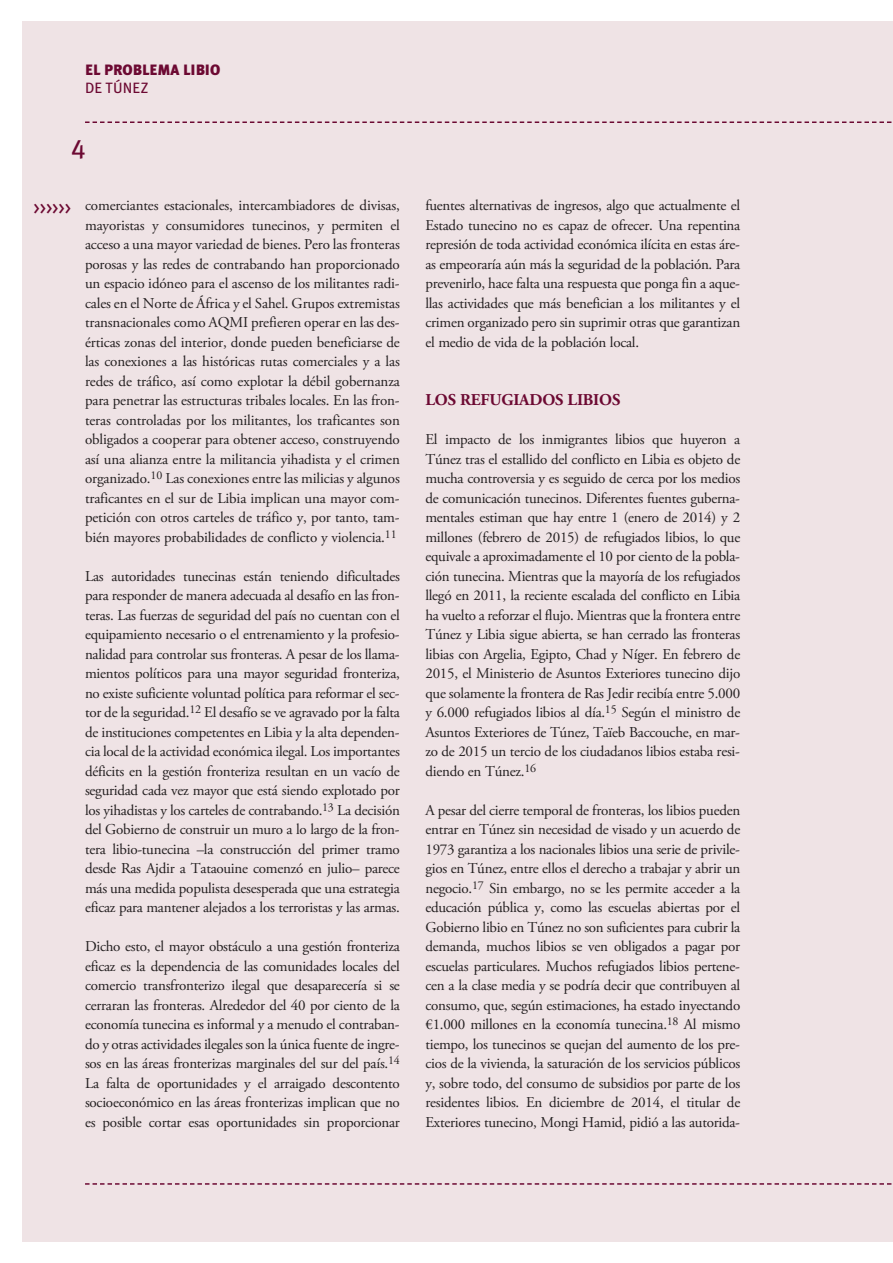
<style>
.page{position:relative;width:893px;height:1263px;background:#fff}
.page>*{position:absolute;margin:0;border:0;box-sizing:border-box;transform-origin:0 0}
.t1{font:27px "Meta Plus Book Caps";color:#6c0932}
.t2{font:18px "Meta Plus Book Caps";color:#6c0932}
.t3{font:700 16.5px "Adobe Garamond Pro";letter-spacing:-.01em;color:#6c0932}
.t4{font:15px/19.5px "Adobe Garamond Pro";letter-spacing:-.015em;color:#231f20;text-align:justify}
.t5{font:900 15px "Meta Plus";color:#6c0932}
.t6{font:15px "Meta Plus";color:#6c0932}
</style>
<div class="page">
<div style="left:22px;top:22px;width:871px;height:1220px;background:#efe3e5"></div>
<svg style="left:85px;top:121px;width:807px;height:2px"></svg>
<svg style="left:85px;top:1183px;width:807px;height:2px"></svg>
<p class="t5" style="left:85px;top:63px;width:137px">EL PROBLEMA LIBIO</p>
<p class="t6" style="left:85px;top:82px;width:65px">DE TÚNEZ</p>
<h1 class="t1" style="left:71px;top:133px;width:16px">4</h1>
<p class="t2" style="left:34px;top:197px;width:39px">&gt;&gt;&gt;&gt;&gt;&gt;</p>
<p class="t4" style="left:85px;top:197px;width:316px">comerciantes estacionales, intercambiadores de divisas, mayoristas y consumidores tunecinos, y permiten el acceso a una mayor variedad de bienes. Pero las fronteras porosas y las redes de contrabando han proporcionado un espacio idóneo para el ascenso de los militantes radi&shy;cales en el Norte de África y el Sahel. Grupos extremistas transnacionales como AQMI prefieren operar en las des&shy;érticas zonas del interior, donde pueden beneficiarse de las conexiones a las históricas rutas comerciales y a las redes de tráfico, así como explotar la débil gobernanza para penetrar las estructuras tribales locales. En las fron&shy;teras controladas por los militantes, los traficantes son obligados a cooperar para obtener acceso, construyendo así una alianza entre la militancia yihadista y el crimen organizado.<sup>10</sup> Las conexiones entre las milicias y algunos traficantes en el sur de Libia implican una mayor com&shy;petición con otros carteles de tráfico y, por tanto, tam&shy;bién mayores probabilidades de conflicto y violencia.<sup>11</sup></p>
<p class="t4" style="left:85px;top:567px;width:316px">Las autoridades tunecinas están teniendo dificultades para responder de manera adecuada al desafío en las fron&shy;teras. Las fuerzas de seguridad del país no cuentan con el equipamiento necesario o el entrenamiento y la profesio&shy;nalidad para controlar sus fronteras. A pesar de los llama&shy;mientos políticos para una mayor seguridad fronteriza, no existe suficiente voluntad política para reformar el sec&shy;tor de la seguridad.<sup>12</sup> El desafío se ve agravado por la falta de instituciones competentes en Libia y la alta dependen&shy;cia local de la actividad económica ilegal. Los importantes déficits en la gestión fronteriza resultan en un vacío de seguridad cada vez mayor que está siendo explotado por los yihadistas y los carteles de contrabando.<sup>13</sup> La decisión del Gobierno de construir un muro a lo largo de la fron&shy;tera libio-tunecina –la construcción del primer tramo desde Ras Ajdir a Tataouine comenzó en julio– parece más una medida populista desesperada que una estrategia eficaz para mantener alejados a los terroristas y las armas.</p>
<p class="t4" style="left:85px;top:938px;width:316px">Dicho esto, el mayor obstáculo a una gestión fronteriza eficaz es la dependencia de las comunidades locales del comercio transfronterizo ilegal que desaparecería si se cerraran las fronteras. Alrededor del 40 por ciento de la economía tunecina es informal y a menudo el contraban&shy;do y otras actividades ilegales son la única fuente de ingre&shy;sos en las áreas fronterizas marginales del sur del país.<sup>14<br></sup>La falta de oportunidades y el arraigado descontento socioeconómico en las áreas fronterizas implican que no es posible cortar esas oportunidades sin proporcionar</p>
<p class="t4" style="left:425px;top:197px;width:316px">fuentes alternativas de ingresos, algo que actualmente el Estado tunecino no es capaz de ofrecer. Una repentina represión de toda actividad económica ilícita en estas áre&shy;as empeoraría aún más la seguridad de la población. Para prevenirlo, hace falta una respuesta que ponga fin a aque&shy;llas actividades que más benefician a los militantes y el crimen organizado pero sin suprimir otras que garantizan el medio de vida de la población local.</p>
<p class="t3" style="left:425px;top:390px;width:196px">LOS REFUGIADOS LIBIOS</p>
<p class="t4" style="left:425px;top:431px;width:316px">El impacto de los inmigrantes libios que huyeron a Túnez tras el estallido del conflicto en Libia es objeto de mucha controversia y es seguido de cerca por los medios de comunicación tunecinos. Diferentes fuentes guberna&shy;mentales estiman que hay entre 1 (enero de 2014) y 2 millones (febrero de 2015) de refugiados libios, lo que equivale a aproximadamente el 10 por ciento de la pobla&shy;ción tunecina. Mientras que la mayoría de los refugiados llegó en 2011, la reciente escalada del conflicto en Libia ha vuelto a reforzar el flujo. Mientras que la frontera entre Túnez y Libia sigue abierta, se han cerrado las fronteras libias con Argelia, Egipto, Chad y Níger. En febrero de 2015, el Ministerio de Asuntos Exteriores tunecino dijo que solamente la frontera de Ras Jedir recibía entre 5.000 y 6.000 refugiados libios al día.<sup>15</sup> Según el ministro de Asuntos Exteriores de Túnez, Taïeb Baccouche, en mar&shy;zo de 2015 un tercio de los ciudadanos libios estaba resi&shy;diendo en Túnez.<sup>16</sup></p>
<p class="t4" style="left:425px;top:801px;width:316px">A pesar del cierre temporal de fronteras, los libios pueden entrar en Túnez sin necesidad de visado y un acuerdo de 1973 garantiza a los nacionales libios una serie de privile&shy;gios en Túnez, entre ellos el derecho a trabajar y abrir un negocio.<sup>17</sup> Sin embargo, no se les permite acceder a la educación pública y, como las escuelas abiertas por el Gobierno libio en Túnez no son suficientes para cubrir la demanda, muchos libios se ven obligados a pagar por escuelas particulares. Muchos refugiados libios pertene&shy;cen a la clase media y se podría decir que contribuyen al consumo, que, según estimaciones, ha estado inyectando €1.000 millones en la economía tunecina.<sup>18</sup> Al mismo tiempo, los tunecinos se quejan del aumento de los pre&shy;cios de la vivienda, la saturación de los servicios públicos y, sobre todo, del consumo de subsidios por parte de los residentes libios. En diciembre de 2014, el titular de Exteriores tunecino, Mongi Hamid, pidió a las autorida-</p>
</div>
